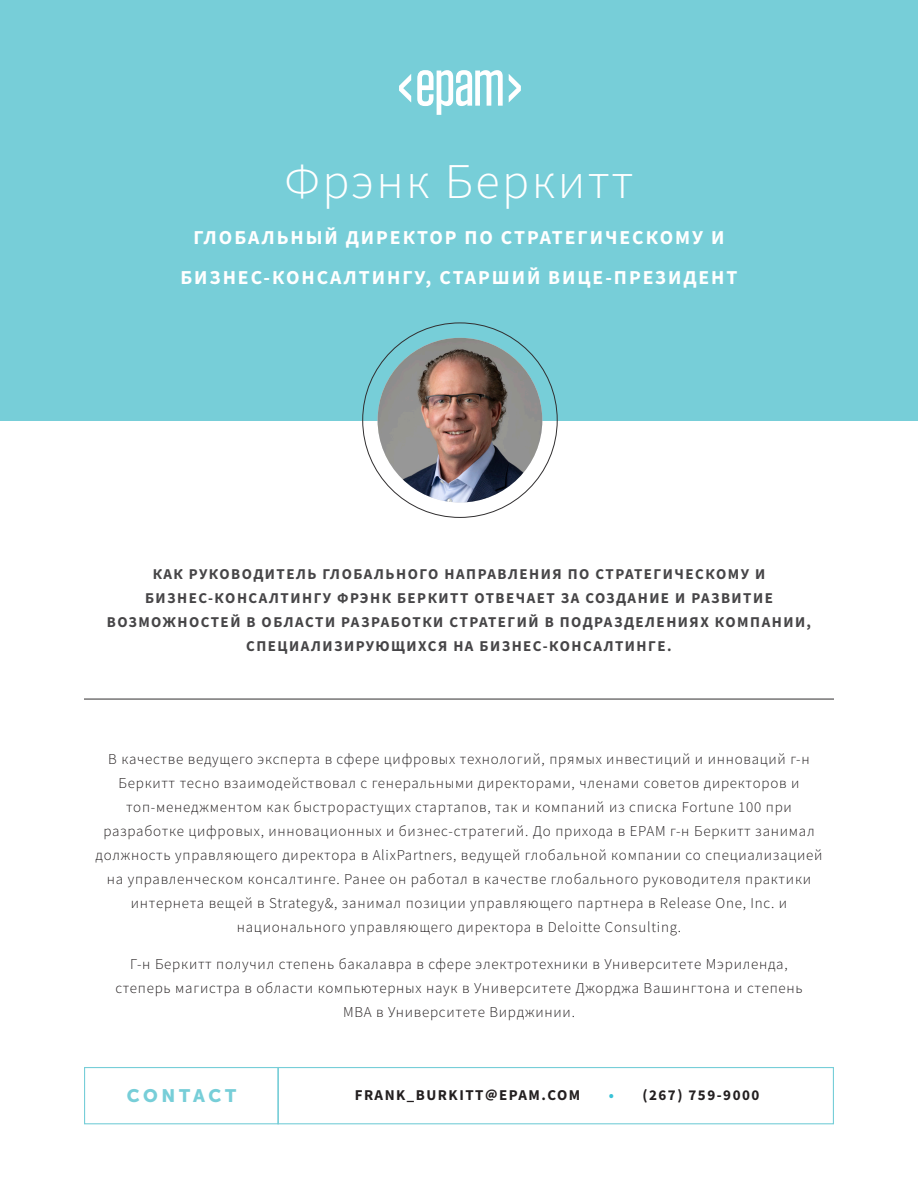
<style>
.page{position:relative;width:918px;height:1188px;background:#fff}
.page>*{position:absolute;margin:0;border:0;box-sizing:border-box;transform-origin:0 0}
.t1{font:300 49.95px "Source Sans Pro";letter-spacing:.05em;color:#fff}
.t2{font:700 19.8px/40.5px "Source Sans Pro";letter-spacing:.1em;color:#fff;text-align:center}
.t3{font:18px "Museo Sans 900";letter-spacing:.2em;color:#77ced8}
.t4{font:300 15px/24px "Source Sans Pro";letter-spacing:.05em;color:#231f20;text-align:center}
.t5{font:700 15px/24px "Source Sans Pro";letter-spacing:.1em;color:#464547;text-align:center}
.t6{font:700 15px "Source Sans Pro";letter-spacing:.1em;color:#231f20}
.s1{color:#39c2d7}
</style>
<div class="page">
<div style="left:0;top:0;width:918px;height:420px;background:#77ced8"></div>
<img style="left:378px;top:338px;width:164px;height:165px;border-radius:82px">
<svg style="left:417px;top:70px;width:86px;height:45px"></svg>
<svg style="left:399px;top:74px;width:12px;height:28px"></svg>
<svg style="left:509px;top:74px;width:12px;height:28px"></svg>
<hr style="left:84px;top:699px;width:750px;height:1px;background:#312f30">
<div style="left:84px;top:1067px;width:195px;height:57px;border:1px solid #77ced8"></div>
<div style="left:277px;top:1067px;width:557px;height:57px;border:1px solid #77ced8"></div>
<p class="t1" style="left:285px;top:150px;width:350px">Фрэнк Беркитт</p>
<p class="t2" style="left:180px;top:217px;width:559px">ГЛОБАЛЬНЫЙ ДИРЕКТОР ПО СТРАТЕГИЧЕСКОМУ И<br>БИЗНЕС-КОНСАЛТИНГУ, СТАРШИЙ ВИЦЕ-ПРЕЗИДЕНТ</p>
<p class="t5" style="left:107px;top:562px;width:706px">КАК РУКОВОДИТЕЛЬ ГЛОБАЛЬНОГО НАПРАВЛЕНИЯ ПО СТРАТЕГИЧЕСКОМУ И БИЗНЕС-КОНСАЛТИНГУ ФРЭНК БЕРКИТТ ОТВЕЧАЕТ ЗА СОЗДАНИЕ И РАЗВИТИЕ ВОЗМОЖНОСТЕЙ В ОБЛАСТИ РАЗРАБОТКИ СТРАТЕГИЙ В ПОДРАЗДЕЛЕНИЯХ КОМПАНИИ, СПЕЦИАЛИЗИРУЮЩИХСЯ НА БИЗНЕС-КОНСАЛТИНГЕ.</p>
<p class="t4" style="left:95px;top:747px;width:729px">В качестве ведущего эксперта в сфере цифровых технологий, прямых инвестиций и инноваций г-н Беркитт тесно взаимодействовал с генеральными директорами, членами советов директоров и топ-менеджментом как быстрорастущих стартапов, так и компаний из списка Fortune 100 при разработке цифровых, инновационных и бизнес-стратегий. До прихода в EPAM г-н Беркитт занимал должность управляющего директора в AlixPartners, ведущей глобальной компании со специализацией на управленческом консалтинге. Ранее он работал в качестве глобального руководителя практики интернета вещей в Strategy&amp;, занимал позиции управляющего партнера в Release One, Inc. и национального управляющего директора в Deloitte Consulting.</p>
<p class="t4" style="left:115px;top:952px;width:689px">Г-н Беркитт получил степень бакалавра в сфере электротехники в Университете Мэриленда, степерь магистра в области компьютерных наук в Университете Джорджа Вашингтона и степень<br>MBA в Университете Вирджинии.</p>
<p class="t3" style="left:127px;top:1086px;width:111px">CONTACT</p>
<p class="t6" style="left:355px;top:1085px;width:227px">FRANK_BURKITT@EPAM.COM</p>
<p class="t6" style="left:609px;top:1085px;width:152px"><span class="s1">•</span> (267) 759-9000</p>
</div>
